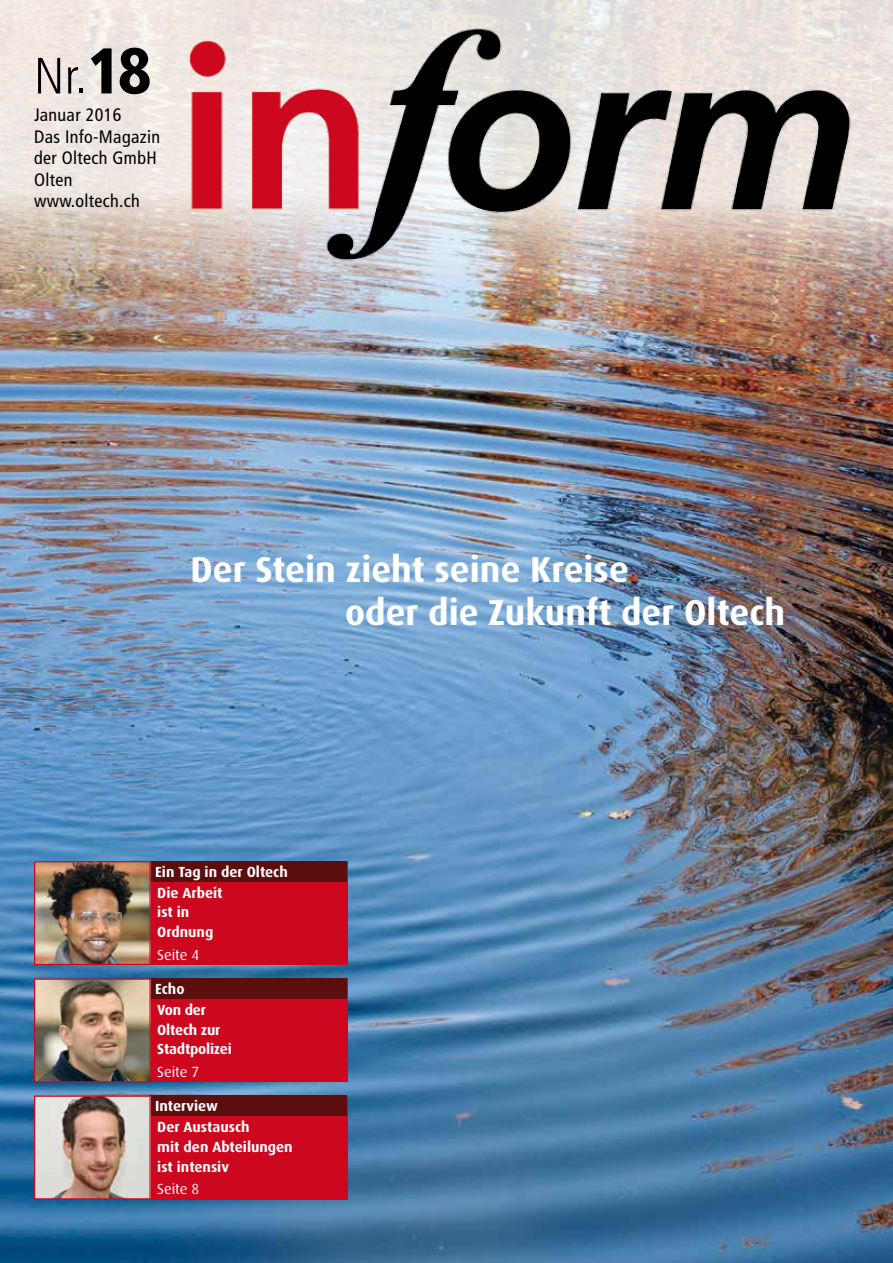
<style>
.page{position:relative;width:893px;height:1263px;background:#fff}
.page>*{position:absolute;margin:0;border:0;box-sizing:border-box;transform-origin:0 0}
.t1{font:300 condensed 51px "Frutiger";color:#000}
.t2{font:700 36px/43.2px "Dax OT";color:#fff}
.t3{font:condensed 18px/21.6px "Frutiger";letter-spacing:.02em;color:#000}
.t4{font:700 14.7px/20.1px "Dax OT";color:#fff}
.t5{font:14.7px "Dax OT";color:#fff}
.s1{font-weight:900;font-size:64.5px}
</style>
<div class="page">
<img style="left:0;top:0;width:893px;height:1263px">
<div style="left:151px;top:861px;width:196px;height:104px;background:#cd071e"></div>
<div style="left:151px;top:861px;width:196px;height:21px;background:#5c0d0e"></div>
<img style="left:36px;top:863px;width:113px;height:100px">
<div style="left:34px;top:861px;width:117px;height:104px;border:1px solid #cd071e"></div>
<div style="left:151px;top:978px;width:196px;height:104px;background:#cd071e"></div>
<div style="left:150px;top:978px;width:197px;height:21px;background:#5c0d0e"></div>
<img style="left:36px;top:980px;width:113px;height:100px">
<div style="left:34px;top:978px;width:117px;height:104px;border:1px solid #cd071e"></div>
<div style="left:151px;top:1095px;width:196px;height:104px;background:#cd071e"></div>
<div style="left:150px;top:1095px;width:197px;height:21px;background:#5c0d0e"></div>
<img style="left:36px;top:1097px;width:113px;height:100px">
<div style="left:34px;top:1095px;width:117px;height:104px;border:1px solid #cd071e"></div>
<img style="left:178px;top:14px;width:681px;height:257px">
<h1 class="t1" style="left:34px;top:47px;width:119px">Nr.<span class="s1">18</span></h1>
<p class="t3" style="left:34px;top:104px;width:128px">Januar 2016<br>Das Info-Magazin der Oltech GmbH<br>Olten www.oltech.ch</p>
<h2 class="t2" style="left:345px;top:541px;width:441px;text-indent:-155px">Der Stein zieht seine Kreise<br>oder die Zukunft der Oltech</h2>
<p class="t4" style="left:155px;top:859px;width:134px">Ein Tag in der Oltech<br>Die Arbeit<br>ist in<br>Ordnung</p>
<p class="t5" style="left:157px;top:940px;width:44px">Seite 4</p>
<p class="t4" style="left:155px;top:976px;width:78px">Echo<br>Von der<br>Oltech zur<br>Stadtpolizei</p>
<p class="t5" style="left:157px;top:1058px;width:44px">Seite 7</p>
<p class="t4" style="left:155px;top:1093px;width:139px">Interview<br>Der Austausch<br>mit den Abteilungen ist intensiv</p>
<p class="t5" style="left:157px;top:1175px;width:44px">Seite 8</p>
</div>
